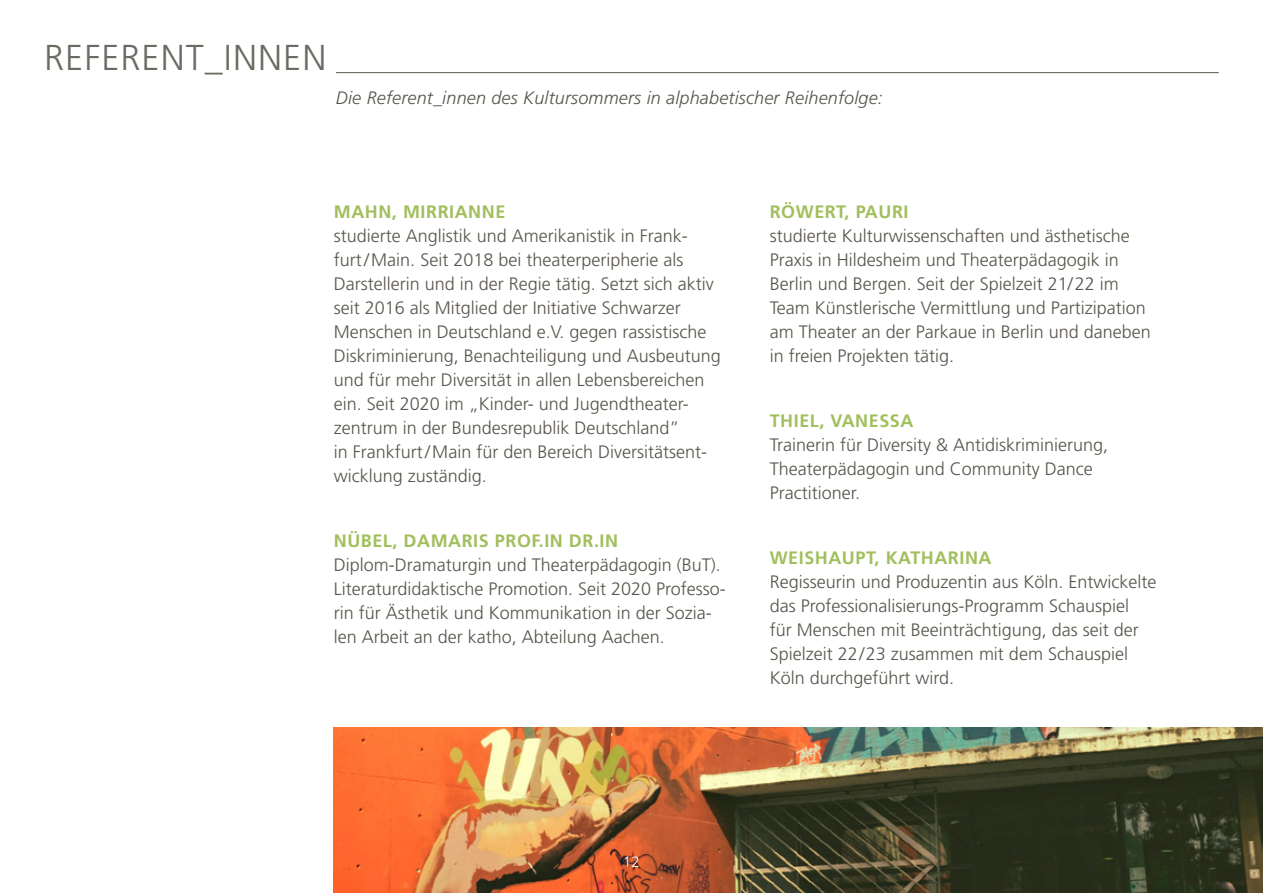
<style>
.page{position:relative;width:1263px;height:893px;background:#fff}
.page>*{position:absolute;margin:0;border:0;box-sizing:border-box;transform-origin:0 0}
.Subline_Versalien_Gr{font:300 36px "Frutiger LT Std";letter-spacing:.03em;color:#6d6a63}
.Fließtext_grün{font:300 18px/24px "Frutiger LT Std";color:#57544b}
.Fließtext_grün-2{font:italic 300 18px "Frutiger LT Std";letter-spacing:.01em;color:#57544b}
.t1{font:300 15px "Frutiger LT Std";color:#fff}
.s1{font-weight:700;color:#a2bf5d}
</style>
<div class="page">
<hr style="left:336px;top:72px;width:883px;height:1px;background:#57544b">
<img style="left:334px;top:727px;width:929px;height:166px">
<p class="Subline_Versalien_Gr" style="left:44px;top:37px;width:284px">REFERENT_INNEN</p>
<p class="Fließtext_grün-2" style="left:336px;top:87px;width:548px">Die Referent_innen des Kultursommers in alphabetischer Reihenfolge:</p>
<p class="Fließtext_grün" style="left:334px;top:200px;width:389px"><span class="s1">MAHN, MIRRIANNE<br></span>studierte Anglistik und Amerikanistik in Frank&shy;furt/Main. Seit 2018 bei theaterperipherie als Darstellerin und in der Regie tätig. Setzt sich aktiv seit 2016 als Mitglied der Initiative Schwarzer Menschen in Deutschland e.V. gegen rassistische Diskriminierung, Benachteiligung und Ausbeutung und für mehr Diversität in allen Lebensbereichen ein. Seit 2020 im „Kinder- und Jugendtheater&shy;zentrum in der Bundesrepublik Deutschland”<br>in Frankfurt/Main für den Bereich Diversitätsent&shy;wicklung zuständig.</p>
<p class="Fließtext_grün" style="left:334px;top:529px;width:394px"><span class="s1">NÜBEL, DAMARIS PROF.IN DR.IN </span>Diplom-Dramaturgin und Theaterpädagogin (BuT).<br>Literaturdidaktische Promotion. Seit 2020 Professo&shy;rin für Ästhetik und Kommunikation in der Sozia&shy;len Arbeit an der katho, Abteilung Aachen.</p>
<p class="Fließtext_grün" style="left:770px;top:200px;width:383px"><span class="s1">RÖWERT, PAURI<br></span>studierte Kulturwissenschaften und ästhetische Praxis in Hildesheim und Theaterpädagogik in Berlin und Bergen. Seit der Spielzeit 21/22 im Team Künstlerische Vermittlung und Partizipation am Theater an der Parkaue in Berlin und daneben in freien Projekten tätig.</p>
<p class="Fließtext_grün" style="left:770px;top:409px;width:340px"><span class="s1">THIEL, VANESSA<br></span>Trainerin für Diversity &amp; Antidiskriminierung,<br>Theaterpädagogin und Community Dance<br>Practitioner.</p>
<p class="Fließtext_grün" style="left:770px;top:546px;width:388px"><span class="s1">WEISHAUPT, KATHARINA<br></span>Regisseurin und Produzentin aus Köln. Entwickelte das Professionalisierungs-Programm Schauspiel<br>für Menschen mit Beeinträchtigung, das seit der Spielzeit 22/23 zusammen mit dem Schauspiel Köln durchgeführt wird.</p>
<p class="t1" style="left:623px;top:853px;width:18px">12</p>
</div>
